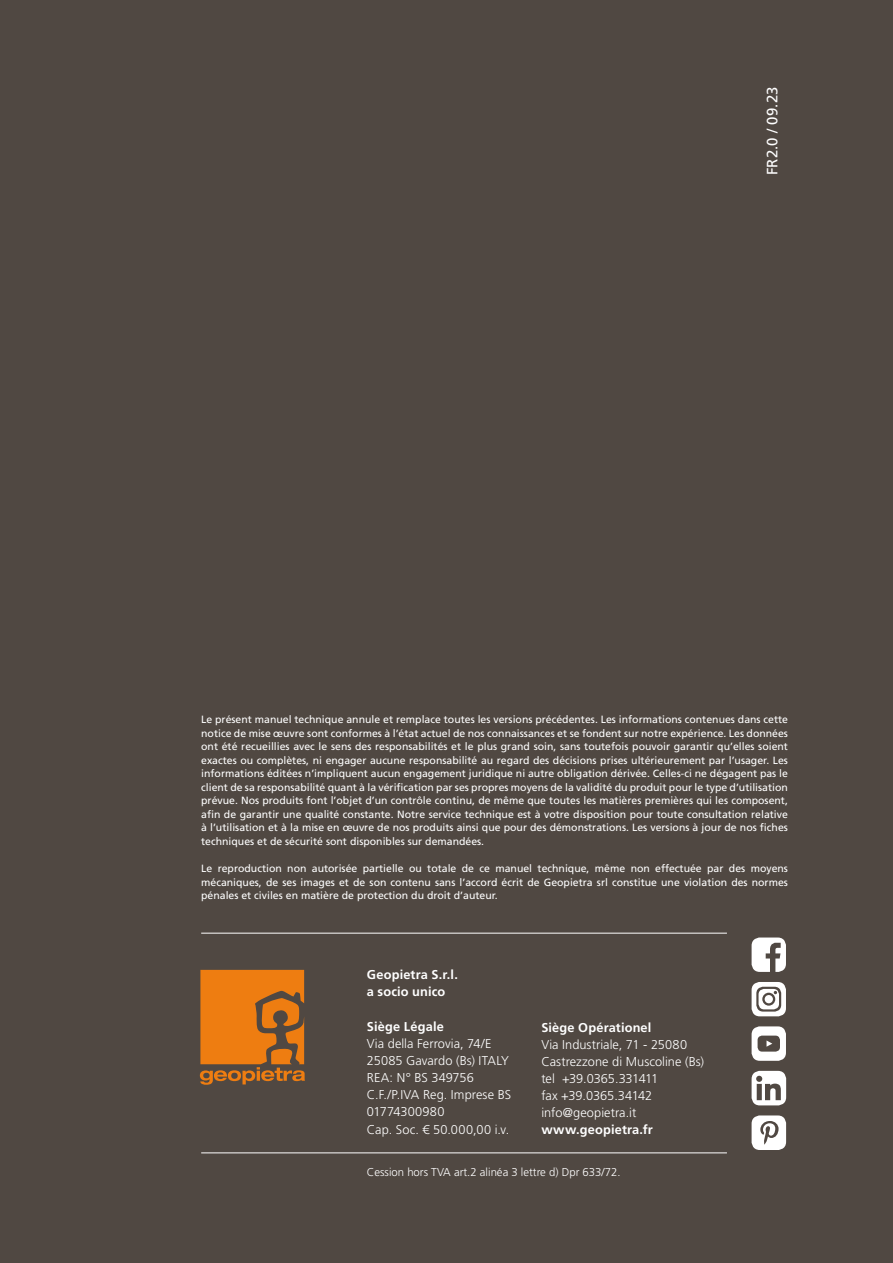
<style>
.page{position:relative;width:893px;height:1263px;background:#504842}
.page>*{position:absolute;margin:0;border:0;box-sizing:border-box;transform-origin:0 0}
.t1{font:15px "Frutiger LT Std";letter-spacing:.01em;color:#fff}
.t2{font:300 12.75px/17.1px "Frutiger LT Std";letter-spacing:.005em;color:#fff}
.t3{font:700 12.75px/17.1px "Frutiger LT Std";letter-spacing:.01em;color:#fff}
.t4{font:300 11.4px "Frutiger LT Std";color:#fff}
.t5{font:10.5px/13.5px "Frutiger LT Std";color:#fff;text-align:justify}
</style>
<div class="page">
<hr style="left:201px;top:933px;width:526px;height:1px;background:#fff">
<hr style="left:201px;top:1152px;width:526px;height:1px;background:#fff">
<svg style="left:200px;top:970px;width:105px;height:115px"></svg>
<svg style="left:752px;top:1115px;width:34px;height:35px"></svg>
<svg style="left:752px;top:1071px;width:34px;height:34px"></svg>
<svg style="left:752px;top:1026px;width:34px;height:35px"></svg>
<svg style="left:752px;top:982px;width:34px;height:34px"></svg>
<svg style="left:752px;top:937px;width:34px;height:35px"></svg>
<h1 class="t1" style="left:763px;top:175px;width:90px;rotate:-90deg">FR2.0 / 09.23</h1>
<p class="t5" style="left:201px;top:713px;width:588px">Le présent manuel technique annule et remplace toutes les versions précédentes. Les informations contenues dans cette notice de mise œuvre sont conformes à l’état actuel de nos connaissances et se fondent sur notre expérience. Les données ont été recueillies avec le sens des responsabilités et le plus grand soin, sans toutefois pouvoir garantir qu’elles soient exactes ou complètes, ni engager aucune responsabilité au regard des décisions prises ultérieurement par l’usager. Les informations éditées n’impliquent aucun engagement juridique ni autre obligation dérivée. Celles-ci ne dégagent pas le client de sa responsabilité quant à la vérification par ses propres moyens de la validité du produit pour le type d’utilisation prévue. Nos produits font l’objet d’un contrôle continu, de même que toutes les matières premières qui les composent, afin de garantir une qualité constante. Notre service technique est à votre disposition pour toute consultation relative à l’utilisation et à la mise en œuvre de nos produits ainsi que pour des démonstrations. Les versions à jour de nos fiches techniques et de sécurité sont disponibles sur demandées.</p>
<p class="t5" style="left:201px;top:862px;width:588px">Le reproduction non autorisée partielle ou totale de ce manuel technique, même non effectuée par des moyens mécaniques, de ses images et de son contenu sans l’accord écrit de Geopietra srl constitue une violation des normes pénales et civiles en matière de protection du droit d’auteur.</p>
<p class="t3" style="left:367px;top:966px;width:92px">Geopietra S.r.l. a socio unico</p>
<p class="t3" style="left:367px;top:1018px;width:78px">Siège Légale</p>
<p class="t2" style="left:367px;top:1035px;width:146px">Via della Ferrovia, 74/E<br>25085 Gavardo (Bs) ITALY<br>REA: N° BS 349756<br>C.F./P.IVA Reg. Imprese BS<br>01774300980</p>
<p class="t2" style="left:367px;top:1121px;width:144px">Cap. Soc. € 50.000,00 i.v.</p>
<p class="t3" style="left:541px;top:1019px;width:112px">Siège Opérationel</p>
<p class="t2" style="left:541px;top:1036px;width:164px">Via Industriale, 71 - 25080<br>Castrezzone di Muscoline (Bs) tel +39.0365.331411<br>fax +39.0365.34142 info@geopietra.it</p>
<p class="t3" style="left:541px;top:1121px;width:113px">www.geopietra.fr</p>
<p class="t4" style="left:367px;top:1165px;width:255px">Cession hors TVA art.2 alinéa 3 lettre d) Dpr 633/72.</p>
</div>
